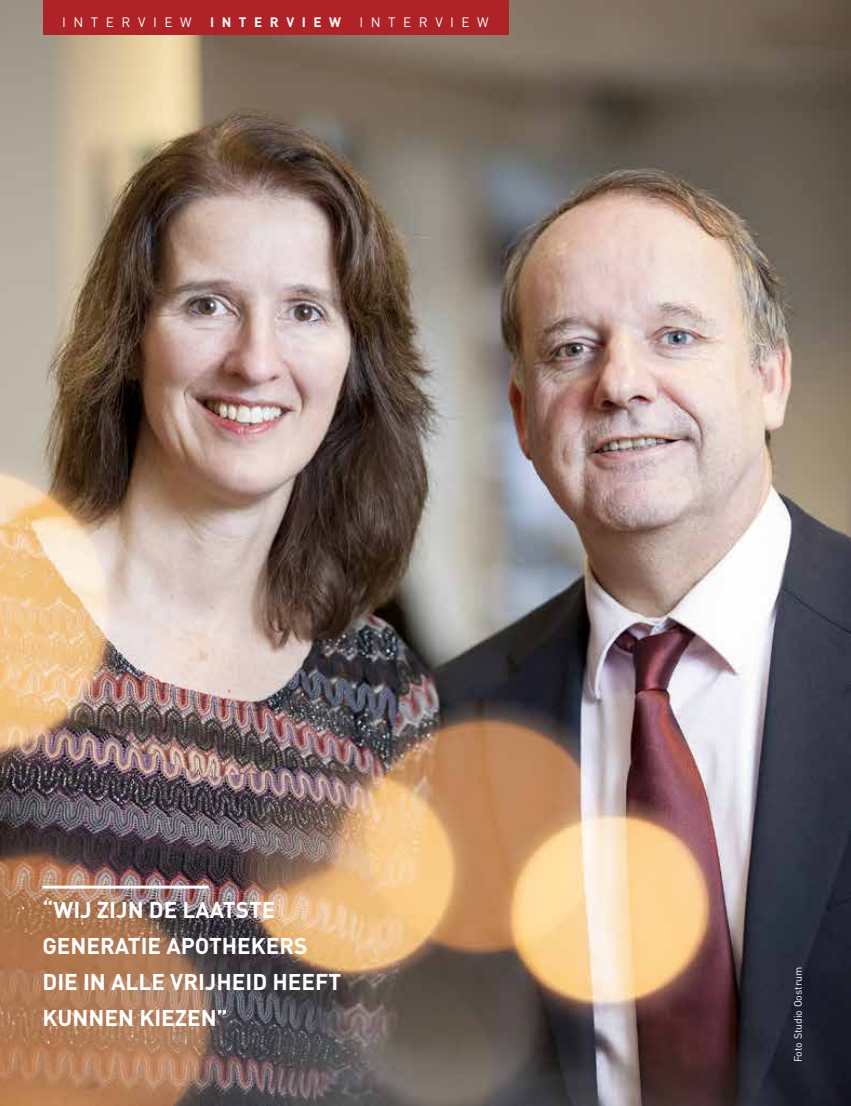
<style>
.page{position:relative;width:851px;height:1106px;background:#fff}
.page>*{position:absolute;margin:0;border:0;box-sizing:border-box;transform-origin:0 0}
.t1{font:700 22.5px "DIN";color:#fff}
.t2{font:13.5px "DIN";letter-spacing:.56em;color:#fff}
.t3{font:700 13.5px "DIN";letter-spacing:.56em;color:#fff}
.t4{font:10.5px "DIN";color:#fff}
</style>
<div class="page">
<img style="left:0;top:0;width:850px;height:1106px">
<div style="left:43px;top:0;width:465px;height:34px;background:#af2227"></div>
<hr style="left:43px;top:885px;width:165px;height:3px;background:#fff">
<p class="t2" style="left:62px;top:14px;width:131px">INTERVIEW</p>
<p class="t3" style="left:210px;top:13px;width:133px">INTERVIEW</p>
<p class="t2" style="left:359px;top:14px;width:131px">INTERVIEW</p>
<p class="t1" style="left:43px;top:895px;width:78px">“WIJ ZIJN</p>
<p class="t1" style="left:149px;top:895px;width:48px">DE LAATSTE</p>
<p class="t1" style="left:43px;top:931px;width:14px">GENERATIE</p>
<p class="t1" style="left:166px;top:931px;width:15px">APOTHEKERS</p>
<p class="t1" style="left:43px;top:967px;width:12px">DIE</p>
<p class="t1" style="left:83px;top:967px;width:43px">IN ALLE</p>
<p class="t1" style="left:170px;top:967px;width:13px">VRIJHEID</p>
<p class="t1" style="left:272px;top:967px;width:15px">HEEFT</p>
<p class="t1" style="left:43px;top:1003px;width:46px">KUNNEN</p>
<p class="t1" style="left:139px;top:1003px;width:90px">KIEZEN”</p>
<p class="t4" style="left:792px;top:1062px;width:97px;rotate:-90deg">Foto Studio Oostrum</p>
</div>
